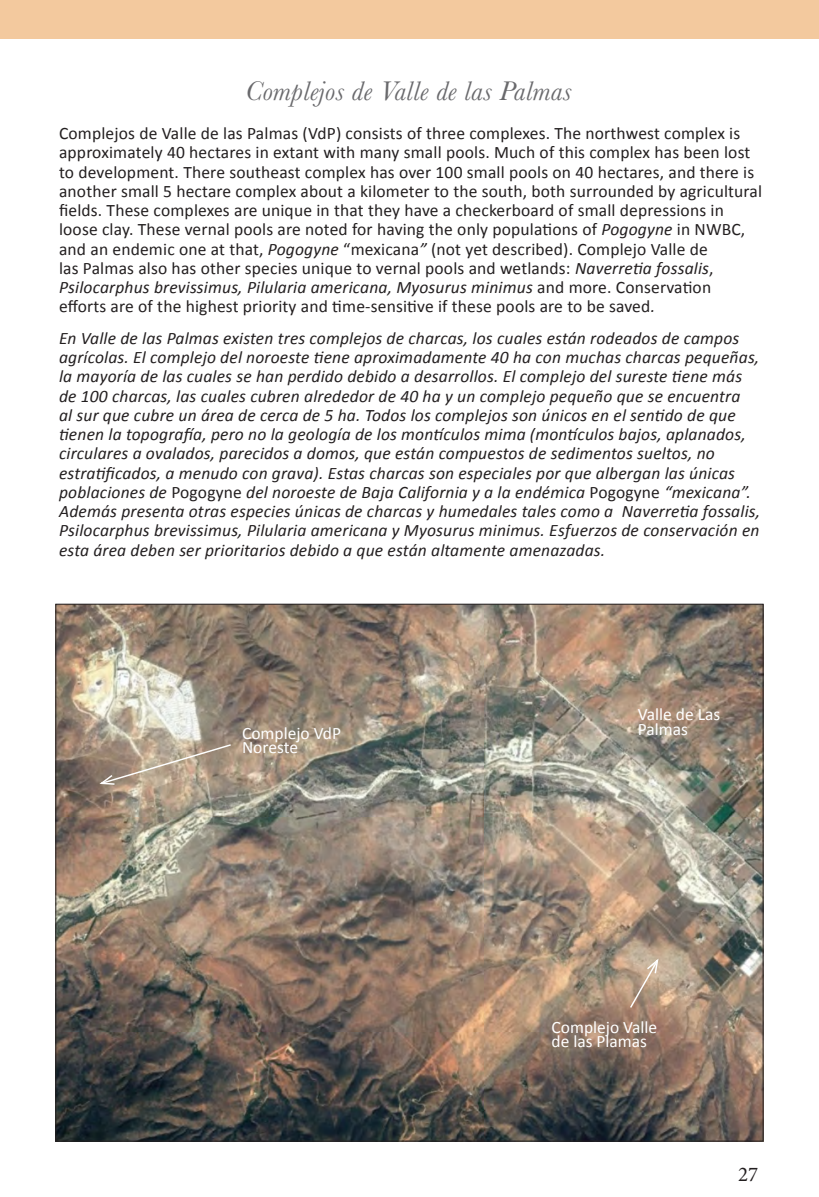
<style>
.page{position:relative;width:819px;height:1197px;background:#fff}
.page>*{position:absolute;margin:0;border:0;box-sizing:border-box;transform-origin:0 0}
.t1{font:italic 28px "Baskerville";letter-spacing:.01em;color:#69696c}
.t2{font:21px "Minion Pro";color:#231f20}
.t3{font:italic 17.5px/19.2px "Calibri";letter-spacing:.01em;color:#231f20}
.t4{font:17.5px/19.2px "Calibri";letter-spacing:.01em;color:#231f20}
.t5{font:17.5px/14.5px "Calibri";color:#fff}
.s1{font-style:italic}
.s2{font-style:normal}
</style>
<div class="page">
<div style="left:0;top:0;width:819px;height:38px;background:#f3c99e"></div>
<img style="left:57px;top:606px;width:705px;height:534px">
<svg style="left:97px;top:743px;width:135px;height:43px;background:#b09e8b"></svg>
<svg style="left:629px;top:957px;width:31px;height:52px;background:#bca48e"></svg>
<p class="t1" style="left:246px;top:72px;width:327px">Complejos de Valle de las Palmas</p>
<p class="t4" style="left:59px;top:124px;width:705px">Complejos de Valle de las Palmas (VdP) consists of three complexes. The northwest complex is approximately 40 hectares in extant with many small pools. Much of this complex has been lost to development. There southeast complex has over 100 small pools on 40 hectares, and there is another small 5 hectare complex about a kilometer to the south, both surrounded by agricultural fields. These complexes are unique in that they have a checkerboard of small depressions in loose clay. These vernal pools are noted for having the only populations of <span class="s1">Pogogyne</span> in NWBC, and an endemic one at that, <span class="s1">Pogogyne</span> “mexicana<span class="s1">”</span> (not yet described). Complejo Valle de<br>las Palmas also has other species unique to vernal pools and wetlands: <span class="s1">Naverretia fossalis</span>, <span class="s1">Psilocarphus brevissimus, Pilularia americana, Myosurus minimus</span> and more. Conservation efforts are of the highest priority and time-sensitive if these pools are to be saved<span class="s1">.</span></p>
<p class="t3" style="left:59px;top:328px;width:703px">En Valle de las Palmas existen tres complejos de charcas, los cuales están rodeados de campos agrícolas. El complejo del noroeste tiene aproximadamente 40 ha con muchas charcas pequeñas, la mayoría de las cuales se han perdido debido a desarrollos. El complejo del sureste tiene más de 100 charcas, las cuales cubren alrededor de 40 ha y un complejo pequeño que se encuentra<br>al sur que cubre un área de cerca de 5 ha. Todos los complejos son únicos en el sentido de que tienen la topografía, pero no la geología de los montículos mima (montículos bajos, aplanados, circulares a ovalados, parecidos a domos, que están compuestos de sedimentos sueltos, no estratificados, a menudo con grava). Estas charcas son especiales por que albergan las únicas poblaciones de <span class="s2">Pogogyne</span> del noroeste de Baja California y a la endémica <span class="s2">Pogogyne</span> “mexicana”.<br>Además presenta otras especies únicas de charcas y humedales tales como a Naverretia fossalis, Psilocarphus brevissimus, Pilularia americana y Myosurus minimus. Esfuerzos de conservación en esta área deben ser prioritarios debido a que están altamente amenazadas.</p>
<p class="t5" style="left:638px;top:707px;width:84px">Valle de Las</p>
<p class="t5" style="left:242px;top:726px;width:100px">Complejo VdP</p>
<p class="t5" style="left:638px;top:722px;width:52px">Palmas</p>
<p class="t5" style="left:242px;top:740px;width:57px">Noreste</p>
<p class="t5" style="left:552px;top:1020px;width:107px">Complejo Valle de las Plamas</p>
<p class="t2" style="left:738px;top:1160px;width:22px">27</p>
</div>
